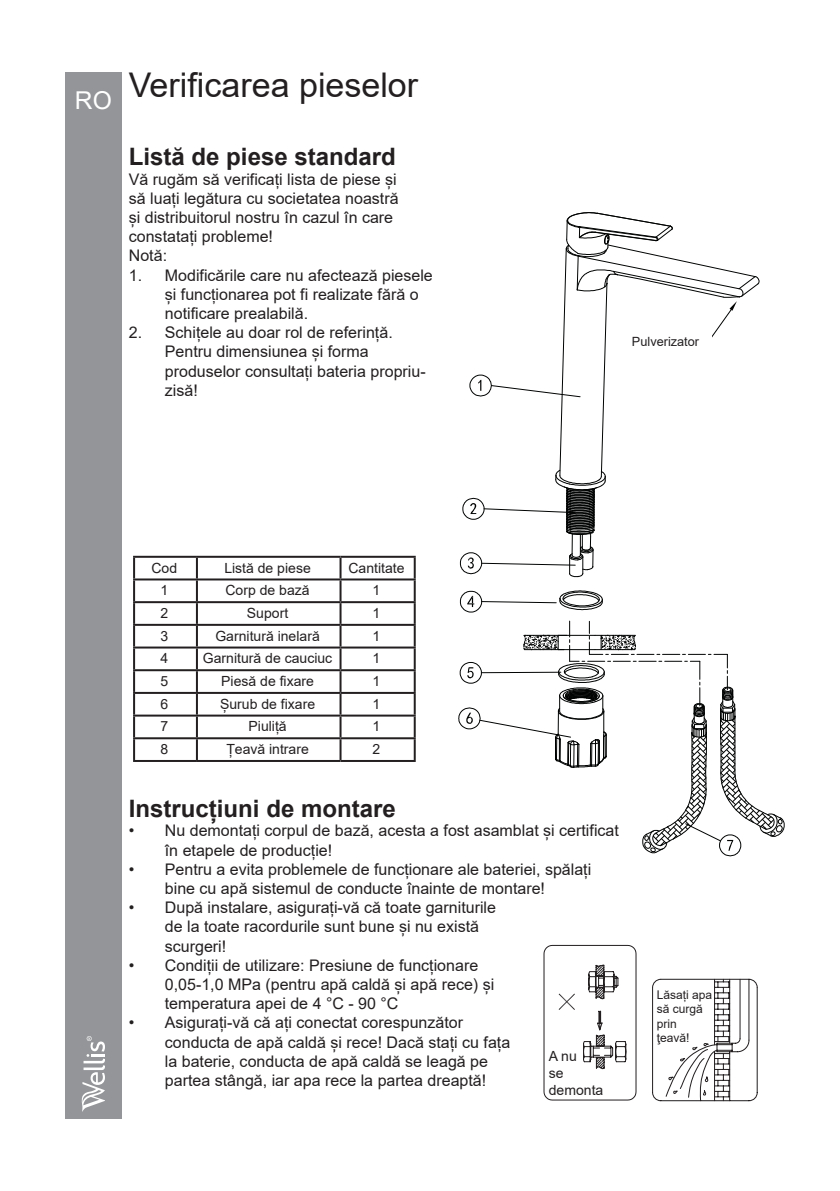
<style>
.page{position:relative;width:840px;height:1191px;background:#fff}
.page>*{position:absolute;margin:0;border:0;box-sizing:border-box;transform-origin:0 0}
.t1{font:34px "Arial";color:#231f20}
.t2{font:24.6px "Arial";color:#fff}
.t3{font:700 24px "Arial";color:#231f20}
.t4{font:16px/19.2px "Arial";color:#231f20}
.t5{font:14px/16.8px "Arial";color:#231f20}
.t6{font:12.8px "Arial";color:#231f20}
.t7{font:12px/14.4px "Arial";color:#231f20}
</style>
<div class="page">
<div style="left:65px;top:72px;width:57px;height:1047px;background:#939598"></div>
<svg style="left:543px;top:944px;width:214px;height:157px"></svg>
<svg style="left:81px;top:1036px;width:24px;height:76px"></svg>
<hr style="left:133px;top:556px;width:64px;height:2px;background:#231f20">
<hr style="left:133px;top:558px;width:2px;height:20px;background:#231f20">
<hr style="left:197px;top:556px;width:143px;height:2px;background:#231f20">
<hr style="left:196px;top:558px;width:2px;height:20px;background:#231f20">
<hr style="left:340px;top:556px;width:75px;height:2px;background:#231f20">
<hr style="left:339px;top:558px;width:2px;height:20px;background:#231f20">
<hr style="left:413px;top:558px;width:2px;height:20px;background:#231f20">
<hr style="left:133px;top:578px;width:64px;height:2px;background:#231f20">
<hr style="left:133px;top:580px;width:2px;height:21px;background:#231f20">
<hr style="left:197px;top:578px;width:143px;height:2px;background:#231f20">
<hr style="left:196px;top:580px;width:2px;height:21px;background:#231f20">
<hr style="left:340px;top:578px;width:75px;height:2px;background:#231f20">
<hr style="left:339px;top:580px;width:2px;height:21px;background:#231f20">
<hr style="left:413px;top:580px;width:2px;height:21px;background:#231f20">
<hr style="left:133px;top:601px;width:64px;height:2px;background:#231f20">
<hr style="left:133px;top:603px;width:2px;height:21px;background:#231f20">
<hr style="left:197px;top:601px;width:143px;height:2px;background:#231f20">
<hr style="left:196px;top:603px;width:2px;height:21px;background:#231f20">
<hr style="left:340px;top:601px;width:75px;height:2px;background:#231f20">
<hr style="left:339px;top:603px;width:2px;height:21px;background:#231f20">
<hr style="left:413px;top:603px;width:2px;height:21px;background:#231f20">
<hr style="left:133px;top:624px;width:64px;height:2px;background:#231f20">
<hr style="left:133px;top:626px;width:2px;height:20px;background:#231f20">
<hr style="left:197px;top:624px;width:143px;height:2px;background:#231f20">
<hr style="left:196px;top:626px;width:2px;height:20px;background:#231f20">
<hr style="left:340px;top:624px;width:75px;height:2px;background:#231f20">
<hr style="left:339px;top:626px;width:2px;height:20px;background:#231f20">
<hr style="left:413px;top:626px;width:2px;height:20px;background:#231f20">
<hr style="left:133px;top:646px;width:64px;height:2px;background:#231f20">
<hr style="left:133px;top:648px;width:2px;height:21px;background:#231f20">
<hr style="left:197px;top:646px;width:143px;height:2px;background:#231f20">
<hr style="left:196px;top:648px;width:2px;height:21px;background:#231f20">
<hr style="left:340px;top:646px;width:75px;height:2px;background:#231f20">
<hr style="left:339px;top:648px;width:2px;height:21px;background:#231f20">
<hr style="left:413px;top:648px;width:2px;height:21px;background:#231f20">
<hr style="left:133px;top:669px;width:64px;height:2px;background:#231f20">
<hr style="left:133px;top:671px;width:2px;height:21px;background:#231f20">
<hr style="left:197px;top:669px;width:143px;height:2px;background:#231f20">
<hr style="left:196px;top:671px;width:2px;height:21px;background:#231f20">
<hr style="left:340px;top:669px;width:75px;height:2px;background:#231f20">
<hr style="left:339px;top:671px;width:2px;height:21px;background:#231f20">
<hr style="left:413px;top:671px;width:2px;height:21px;background:#231f20">
<hr style="left:133px;top:692px;width:64px;height:2px;background:#231f20">
<hr style="left:133px;top:694px;width:2px;height:20px;background:#231f20">
<hr style="left:197px;top:692px;width:143px;height:2px;background:#231f20">
<hr style="left:196px;top:694px;width:2px;height:20px;background:#231f20">
<hr style="left:340px;top:692px;width:75px;height:2px;background:#231f20">
<hr style="left:339px;top:694px;width:2px;height:20px;background:#231f20">
<hr style="left:413px;top:694px;width:2px;height:20px;background:#231f20">
<hr style="left:133px;top:714px;width:64px;height:2px;background:#231f20">
<hr style="left:133px;top:716px;width:2px;height:21px;background:#231f20">
<hr style="left:197px;top:714px;width:143px;height:2px;background:#231f20">
<hr style="left:196px;top:716px;width:2px;height:21px;background:#231f20">
<hr style="left:340px;top:714px;width:75px;height:2px;background:#231f20">
<hr style="left:339px;top:716px;width:2px;height:21px;background:#231f20">
<hr style="left:413px;top:716px;width:2px;height:21px;background:#231f20">
<hr style="left:133px;top:737px;width:64px;height:2px;background:#231f20">
<hr style="left:133px;top:739px;width:2px;height:21px;background:#231f20">
<hr style="left:197px;top:737px;width:143px;height:2px;background:#231f20">
<hr style="left:196px;top:739px;width:2px;height:21px;background:#231f20">
<hr style="left:340px;top:737px;width:75px;height:2px;background:#231f20">
<hr style="left:339px;top:739px;width:2px;height:21px;background:#231f20">
<hr style="left:413px;top:739px;width:2px;height:21px;background:#231f20">
<hr style="left:133px;top:760px;width:64px;height:2px;background:#231f20">
<hr style="left:197px;top:760px;width:143px;height:2px;background:#231f20">
<hr style="left:340px;top:760px;width:75px;height:2px;background:#231f20">
<svg style="left:459px;top:590px;width:144px;height:23px"></svg>
<svg style="left:458px;top:621px;width:326px;height:235px"></svg>
<svg style="left:459px;top:212px;width:300px;height:365px"></svg>
<div style="left:619px;top:326px;width:91px;height:30px;background:#fff"></div>
<h2 class="t2" style="left:75px;top:84px;width:38px">RO</h2>
<h1 class="t1" style="left:129px;top:61px;width:291px">Verificarea pieselor</h1>
<h3 class="t3" style="left:129px;top:140px;width:268px">Listă de piese standard</h3>
<p class="t4" style="left:129px;top:169px;width:271px">Vă rugăm să verificați lista de piese și să luați legătura cu societatea noastră și distribuitorul nostru în cazul în care constatați probleme!<br>Notă:</p>
<p class="t4" style="left:165px;top:265px;width:269px;text-indent:-36px">1. Modificările care nu afectează piesele și funcționarea pot fi realizate fără o notificare prealabilă.</p>
<p class="t4" style="left:165px;top:323px;width:262px;text-indent:-36px">2. Schițele au doar rol de referință.<br>Pentru dimensiunea și forma produselor consultați bateria propriu&shy;zisă!</p>
<p class="t6" style="left:631px;top:332px;width:69px">Pulverizator</p>
<p class="t5" style="left:151px;top:559px;width:27px">Cod</p>
<p class="t5" style="left:224px;top:559px;width:88px">Listă de piese</p>
<p class="t5" style="left:348px;top:559px;width:58px">Cantitate</p>
<p class="t5" style="left:160px;top:582px;width:9px">1</p>
<p class="t5" style="left:225px;top:582px;width:86px">Corp de bază</p>
<p class="t5" style="left:372px;top:582px;width:9px">1</p>
<p class="t5" style="left:160px;top:604px;width:9px">2</p>
<p class="t5" style="left:247px;top:604px;width:43px">Suport</p>
<p class="t5" style="left:372px;top:604px;width:9px">1</p>
<p class="t5" style="left:160px;top:627px;width:9px">3</p>
<p class="t5" style="left:215px;top:627px;width:106px">Garnitură inelară</p>
<p class="t5" style="left:372px;top:627px;width:9px">1</p>
<p class="t5" style="left:160px;top:650px;width:9px">4</p>
<p class="t5" style="left:203px;top:650px;width:131px">Garnitură de cauciuc</p>
<p class="t5" style="left:372px;top:650px;width:9px">1</p>
<p class="t5" style="left:160px;top:672px;width:9px">5</p>
<p class="t5" style="left:221px;top:672px;width:94px">Piesă de fixare</p>
<p class="t5" style="left:372px;top:672px;width:9px">1</p>
<p class="t5" style="left:160px;top:695px;width:9px">6</p>
<p class="t5" style="left:220px;top:695px;width:96px">Șurub de fixare</p>
<p class="t5" style="left:372px;top:695px;width:9px">1</p>
<p class="t5" style="left:160px;top:718px;width:9px">7</p>
<p class="t5" style="left:248px;top:718px;width:40px">Piuliță</p>
<p class="t5" style="left:372px;top:718px;width:9px">1</p>
<p class="t5" style="left:160px;top:740px;width:9px">8</p>
<p class="t5" style="left:226px;top:740px;width:84px">Țeavă intrare</p>
<p class="t5" style="left:372px;top:740px;width:9px">2</p>
<h3 class="t3" style="left:129px;top:791px;width:268px">Instrucțiuni de montare</h3>
<p class="t4" style="left:165px;top:821px;width:455px;text-indent:-36px">• Nu demontați corpul de bază, acesta a fost asamblat și certificat în etapele de producție!</p>
<p class="t4" style="left:165px;top:859px;width:427px;text-indent:-36px">• Pentru a evita problemele de funcționare ale bateriei, spălați bine cu apă sistemul de conducte înainte de montare!</p>
<p class="t4" style="left:165px;top:898px;width:332px;text-indent:-36px">• După instalare, asigurați-vă că toate garniturile de la toate racordurile sunt bune și nu există scurgeri!</p>
<p class="t4" style="left:165px;top:955px;width:331px;text-indent:-36px">• Condiții de utilizare: Presiune de funcționare<br>0,05-1,0 MPa (pentru apă caldă și apă rece) și temperatura apei de 4 °C - 90 °C</p>
<p class="t4" style="left:165px;top:1013px;width:347px;text-indent:-36px">• Asigurați-vă că ați conectat corespunzător conducta de apă caldă și rece! Dacă stați cu fața la baterie, conducta de apă caldă se leagă pe partea stângă, iar apa rece la partea dreaptă!</p>
<p class="t5" style="left:548px;top:1047px;width:56px">A nu<br>se demonta</p>
<p class="t7" style="left:656px;top:987px;width:57px">Lăsați apa să curgă prin ţeavă!</p>
</div>
